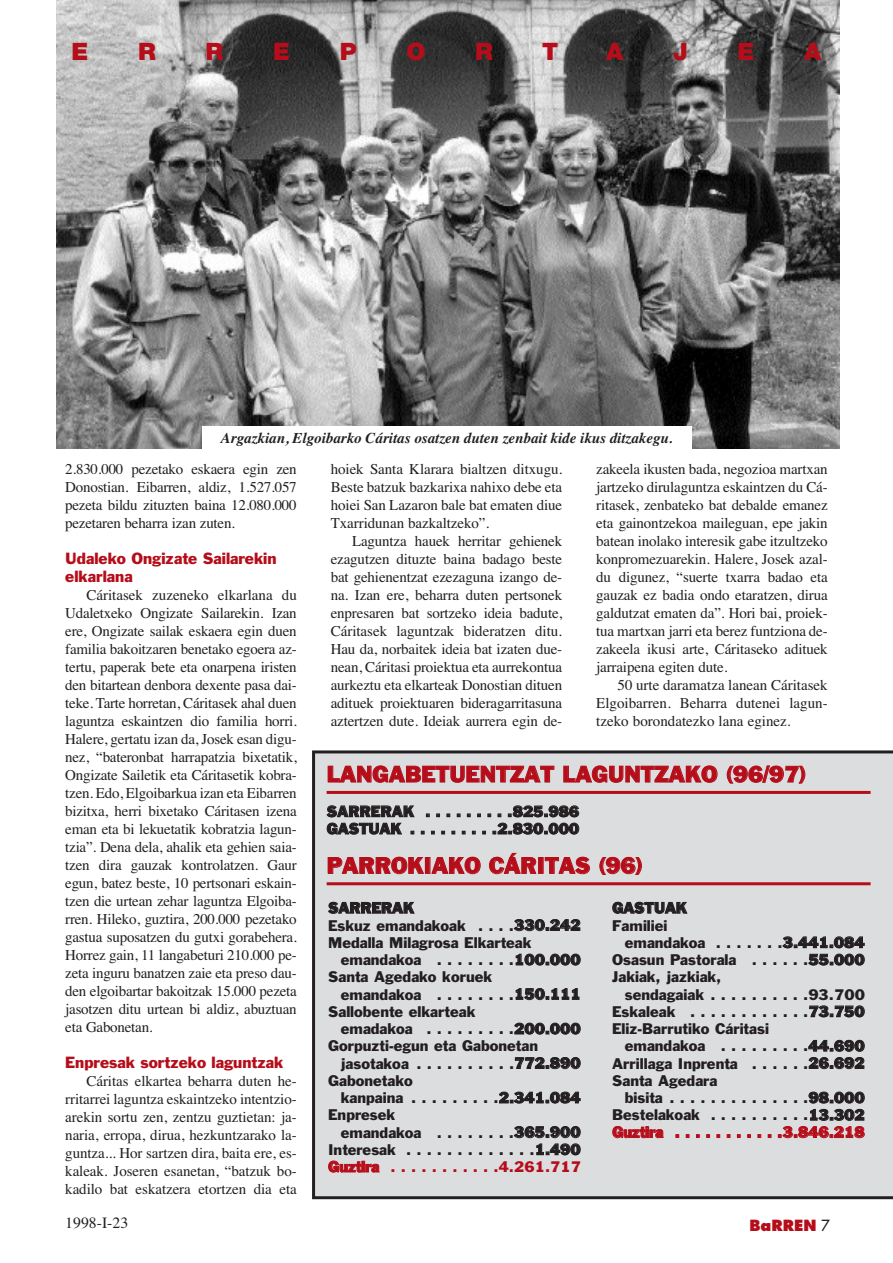
<style>
.page{position:relative;width:893px;height:1263px;background:#fff}
.page>*{position:absolute;margin:0;border:0;box-sizing:border-box;transform-origin:0 0}
.t1{font:900 24px "Helvetica Neue";color:#b50e1a}
.t2{font:21px "Franklin Gothic";color:#b50e1a}
.t3{font:15.75px "Times";color:#231f20}
.t4{font:15px/18px "Times";letter-spacing:-.01em;color:#231f20;text-align:justify}
.t5{font:italic 700 15px "Times";color:#231f20}
.t6{font:15px/18px "Franklin Gothic";color:#b50e1a}
.t7{font:800 15px "Futura";color:#b50e1a}
.t8{font:14.25px/17.2px "Franklin Gothic";color:#231f20}
.t9{font:14.25px "Franklin Gothic";letter-spacing:-.005em;color:#b50e1a}
.s1{font-weight:400;color:#231f20}
</style>
<div class="page">
<img style="left:56px;top:0;width:784px;height:449px">
<div style="left:312px;top:750px;width:581px;height:449px;background:#dcdddf"></div>
<hr style="left:327px;top:791px;width:544px;height:3px;background:#b50e1a">
<hr style="left:327px;top:882px;width:544px;height:3px;background:#b50e1a">
<div style="left:202px;top:426px;width:490px;height:26px;background:#fff"></div>
<h1 class="t1" style="left:72px;top:43px;width:18px">E</h1>
<h1 class="t1" style="left:138px;top:43px;width:19px">R</h1>
<h1 class="t1" style="left:206px;top:43px;width:19px">R</h1>
<h1 class="t1" style="left:273px;top:43px;width:18px">E</h1>
<h1 class="t1" style="left:340px;top:43px;width:18px">P</h1>
<h1 class="t1" style="left:406px;top:43px;width:21px">O</h1>
<h1 class="t1" style="left:475px;top:43px;width:19px">R</h1>
<h1 class="t1" style="left:542px;top:43px;width:18px">T</h1>
<h1 class="t1" style="left:606px;top:43px;width:19px">A</h1>
<h1 class="t1" style="left:673px;top:43px;width:16px">J</h1>
<h1 class="t1" style="left:738px;top:43px;width:18px">E</h1>
<h1 class="t1" style="left:804px;top:43px;width:19px">A</h1>
<p class="t5" style="left:221px;top:429px;width:453px">Argazkian, Elgoibarko Cáritas osatzen duten zenbait kide ikus ditzakegu.</p>
<p class="t4" style="left:65px;top:460px;width:233px">2.830.000 pezetako eskaera egin zen Donostian. Eibarren, aldiz, 1.527.057 pezeta bildu zituzten baina 12.080.000 pezetaren beharra izan zuten.</p>
<p class="t6" style="left:65px;top:551px;width:213px">Udaleko Ongizate Sailarekin elkarlana</p>
<p class="t4" style="left:65px;top:586px;width:233px;text-indent:21px">Cáritasek zuzeneko elkarlana du Udaletxeko Ongizate Sailarekin. Izan ere, Ongizate sailak eskaera egin duen familia bakoitzaren benetako egoera az&shy;tertu, paperak bete eta onarpena iristen den bitartean denbora dexente pasa dai&shy;teke. Tarte horretan, Cáritasek ahal duen laguntza eskaintzen dio familia horri.<br>Halere, gertatu izan da, Josek esan digu&shy;nez, “bateronbat harrapatzia bixetatik, Ongizate Sailetik eta Cáritasetik kobra&shy;tzen. Edo, Elgoibarkua izan eta Eibarren bizitxa, herri bixetako Cáritasen izena eman eta bi lekuetatik kobratzia lagun&shy;tzia”. Dena dela, ahalik eta gehien saia&shy;tzen dira gauzak kontrolatzen. Gaur egun, batez beste, 10 pertsonari eskain&shy;tzen die urtean zehar laguntza Elgoiba&shy;rren. Hileko, guztira, 200.000 pezetako gastua suposatzen du gutxi gorabehera.<br>Horrez gain, 11 langabeturi 210.000 pe&shy;zeta inguru banatzen zaie eta preso dau&shy;den elgoibartar bakoitzak 15.000 pezeta jasotzen ditu urtean bi aldiz, abuztuan eta Gabonetan.</p>
<p class="t6" style="left:65px;top:1055px;width:219px">Enpresak sortzeko laguntzak</p>
<p class="t4" style="left:65px;top:1072px;width:233px;text-indent:21px">Cáritas elkartea beharra duten he&shy;rritarrei laguntza eskaintzeko intentzio&shy;arekin sortu zen, zentzu guztietan: ja&shy;naria, erropa, dirua, hezkuntzarako la&shy;guntza... Hor sartzen dira, baita ere, es&shy;kaleak. Joseren esanetan, “batzuk bo&shy;kadilo bat eskatzera etortzen dia eta</p>
<p class="t4" style="left:331px;top:460px;width:233px">hoiek Santa Klarara bialtzen ditxugu.<br>Beste batzuk bazkarixa nahixo debe eta hoiei San Lazaron bale bat ematen diue Txarridunan bazkaltzeko”.</p>
<p class="t4" style="left:331px;top:532px;width:233px;text-indent:21px">Laguntza hauek herritar gehienek ezagutzen dituzte baina badago beste bat gehienentzat ezezaguna izango de&shy;na. Izan ere, beharra duten pertsonek enpresaren bat sortzeko ideia badute, Cáritasek laguntzak bideratzen ditu.<br>Hau da, norbaitek ideia bat izaten due&shy;nean, Cáritasi proiektua eta aurrekontua aurkeztu eta elkarteak Donostian dituen adituek proiektuaren bideragarritasuna aztertzen dute. Ideiak aurrera egin de-</p>
<p class="t4" style="left:596px;top:460px;width:233px">zakeela ikusten bada, negozioa martxan jartzeko dirulaguntza eskaintzen du Cá&shy;ritasek, zenbateko bat debalde emanez eta gainontzekoa maileguan, epe jakin batean inolako interesik gabe itzultzeko konpromezuarekin. Halere, Josek azal&shy;du digunez, “suerte txarra badao eta gauzak ez badia ondo etaratzen, dirua galdutzat ematen da”. Hori bai, proiek&shy;tua martxan jarri eta berez funtziona de&shy;zakeela ikusi arte, Cáritaseko adituek jarraipena egiten dute.</p>
<p class="t4" style="left:596px;top:676px;width:233px;text-indent:21px">50 urte daramatza lanean Cáritasek Elgoibarren. Beharra dutenei lagun&shy;tzeko borondatezko lana eginez.</p>
<h2 class="t2" style="left:327px;top:766px;width:481px">LANGABETUENTZAT LAGUNTZAKO (96/97)</h2>
<p class="t8" style="left:327px;top:804px;width:254px">SARRERAK . . . . . . . . .825.986<br>GASTUAK . . . . . . . . .2.830.000</p>
<h2 class="t2" style="left:327px;top:857px;width:317px">PARROKIAKO CÁRITAS (96)</h2>
<p class="t8" style="left:328px;top:900px;width:254px">SARRERAK<br>Eskuz emandakoak . . . .330.242<br>Medalla Milagrosa Elkarteak</p>
<p class="t8" style="left:328px;top:952px;width:254px;text-indent:13px">emandakoa . . . . . . . .100.000<br>Santa Agedako koruek</p>
<p class="t8" style="left:328px;top:987px;width:254px;text-indent:13px">emandakoa . . . . . . . .150.111<br>Sallobente elkarteak</p>
<p class="t8" style="left:328px;top:1021px;width:254px;text-indent:13px">emadakoa . . . . . . . . .200.000<br>Gorpuzti-egun eta Gabonetan</p>
<p class="t8" style="left:328px;top:1056px;width:254px;text-indent:13px">jasotakoa . . . . . . . . . .772.890<br>Gabonetako</p>
<p class="t8" style="left:328px;top:1090px;width:254px;text-indent:13px">kanpaina . . . . . . . . .2.341.084<br>Enpresek</p>
<p class="t8" style="left:328px;top:1125px;width:254px;text-align:right">emandakoa . . . . . . . .365.900<br>Interesak . . . . . . . . . . . . .1.490</p>
<p class="t9" style="left:328px;top:1161px;width:254px">Guztira . . . . . . . . . . .4.261.717</p>
<p class="t8" style="left:612px;top:900px;width:76px">GASTUAK<br>Familiei</p>
<p class="t8" style="left:612px;top:935px;width:254px;text-align:justify;text-indent:13px">emandakoa . . . . . . .3.441.084<br>Osasun Pastorala . . . . . .55.000<br>Jakiak, jazkiak,</p>
<p class="t8" style="left:612px;top:987px;width:254px;text-align:justify;text-indent:13px">sendagaiak . . . . . . . . . .93.700<br>Eskaleak . . . . . . . . . . . .73.750<br>Eliz-Barrutiko Cáritasi</p>
<p class="t8" style="left:612px;top:1038px;width:254px;text-align:justify;text-indent:13px">emandakoa . . . . . . . . .44.690<br>Arrillaga Inprenta . . . . . .26.692<br>Santa Agedara</p>
<p class="t8" style="left:612px;top:1090px;width:254px;text-align:right">bisita . . . . . . . . . . . . . .98.000<br>Bestelakoak . . . . . . . . . .13.302</p>
<p class="t9" style="left:612px;top:1127px;width:254px">Guztira . . . . . . . . . . .3.846.218</p>
<p class="t3" style="left:65px;top:1214px;width:64px">1998-I-23</p>
<p class="t7" style="left:750px;top:1218px;width:82px">BaRREN <span class="s1">7</span></p>
</div>
